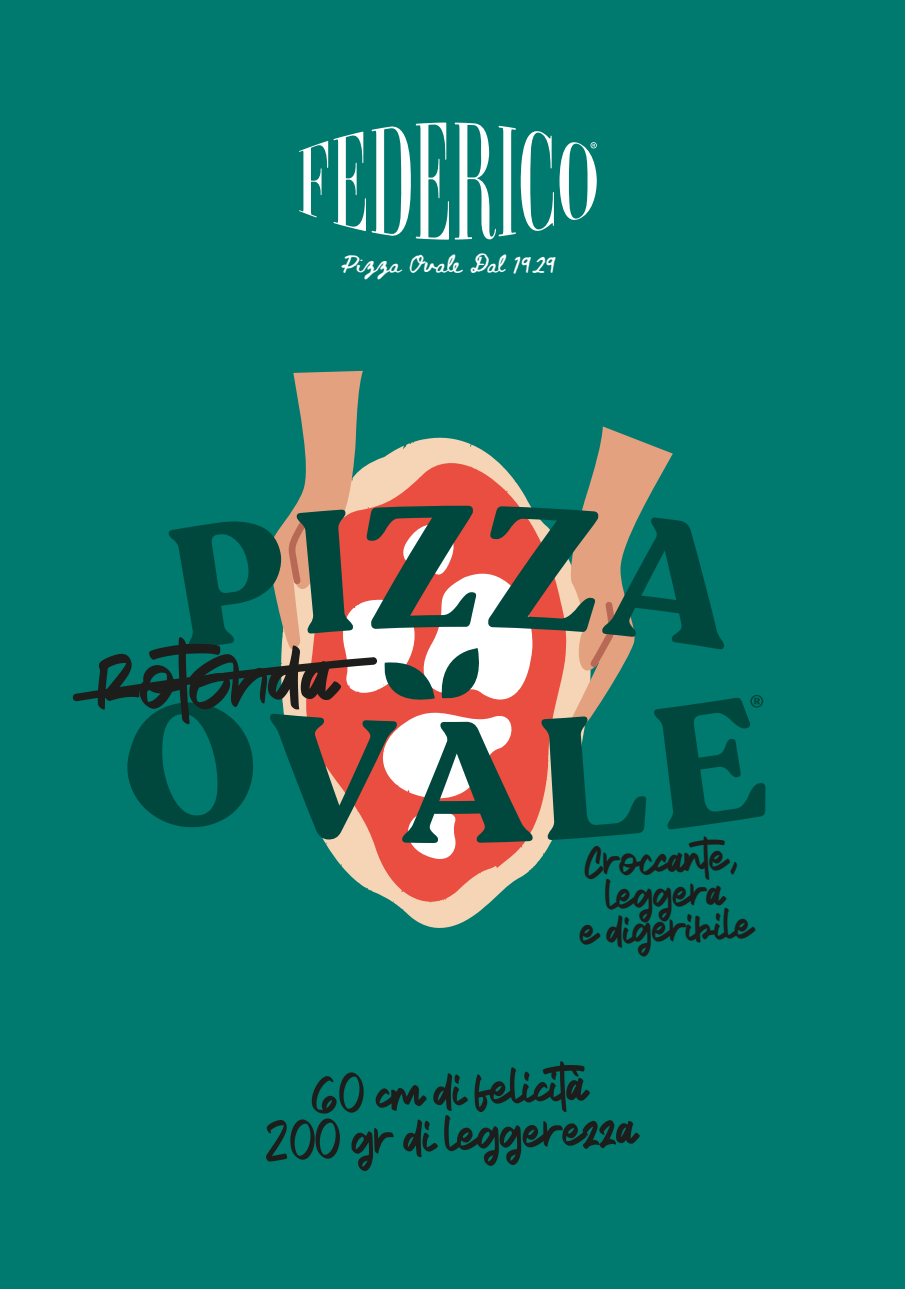
<style>
.page{position:relative;width:906px;height:1289px;background:#fff}
.page>*{position:absolute;margin:0;border:0;box-sizing:border-box;transform-origin:0 0}
.t1{font:89.55px "Thornton";color:#1d1d1b}
.t2{font:52.5px/45.2px "Thornton";color:#1d1d1b;text-align:center}
.t3{font:45px/34.5px "Thornton";color:#1d1d1b;text-align:center}
.t4{font:18px "Beth Ellen";color:#fff}
</style>
<div class="page">
<div style="left:0;top:0;width:905px;height:1288px;background:#00796e"></div>
<svg style="left:394px;top:903px;width:95px;height:25px;fill:#f5d5b5"></svg>
<svg style="left:339px;top:863px;width:198px;height:40px"></svg>
<svg style="left:299px;top:132px;width:67px;height:99px"></svg>
<svg style="left:372px;top:122px;width:77px;height:118px"></svg>
<svg style="left:455px;top:123px;width:142px;height:117px"></svg>
<svg style="left:72px;top:371px;width:694px;height:492px"></svg>
<p class="t4" style="left:341px;top:255px;width:217px">Pizza Ovale Dal 1929</p>
<h1 class="t1" style="left:94px;top:608px;width:238px;rotate:-2deg">Roton da</h1>
<p class="t3" style="left:576px;top:840px;width:175px;rotate:-2deg">Crocc ante, leggera<br>e digeribile</p>
<p class="t2" style="left:260px;top:1068px;width:374px;rotate:-2deg">60 cm di felicità<br>200 gr di leggerezza</p>
</div>
